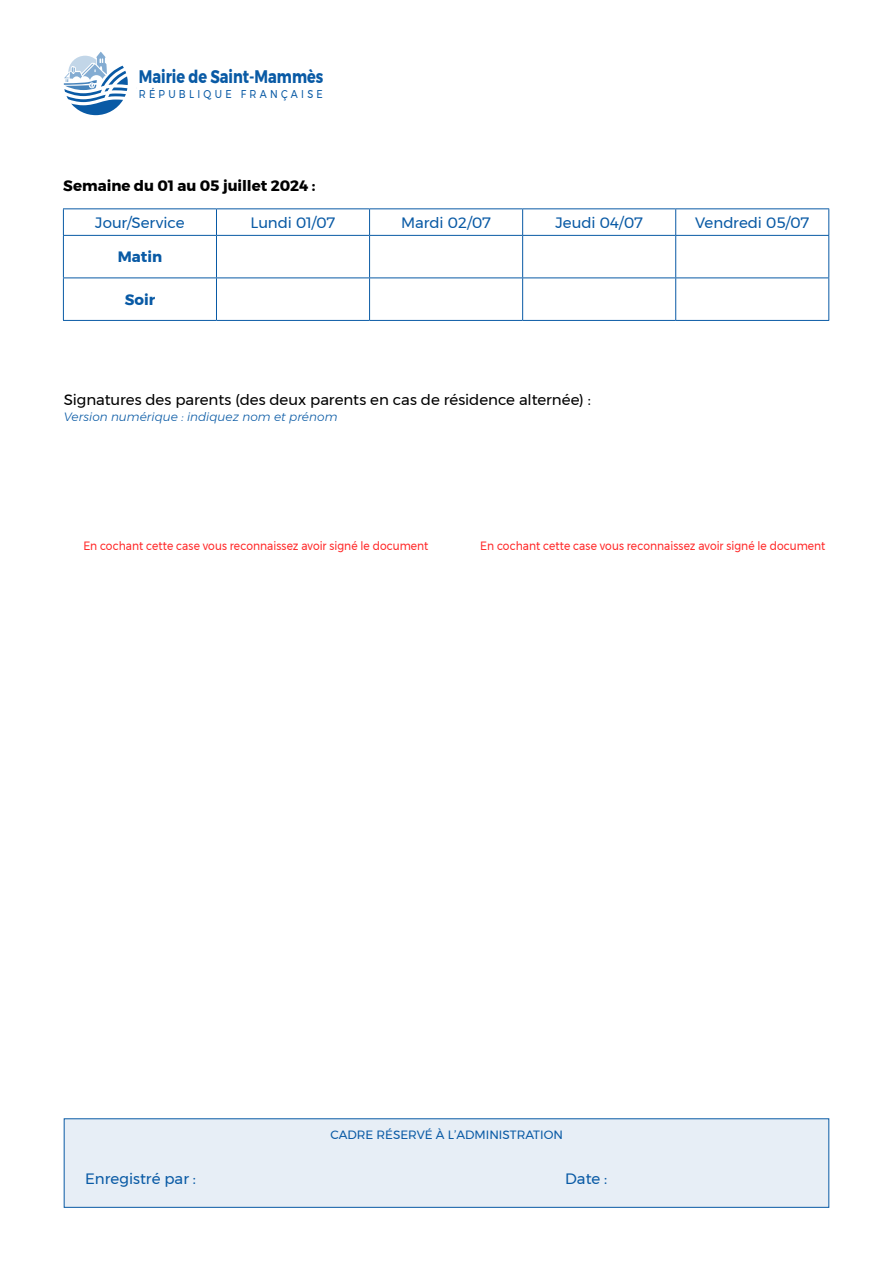
<style>
.page{position:relative;width:893px;height:1263px;background:#fff}
.page>*{position:absolute;margin:0;border:0;box-sizing:border-box;transform-origin:0 0}
.t1{font:700 18.15px "Montserrat";color:#095aa5;scale:.8 1}
.t2{font:15px "Montserrat";color:#095aa5}
.t3{font:15px "Montserrat";letter-spacing:-.005em;color:#000}
.t4{font:700 15px "Montserrat";color:#000}
.t5{font:700 15px "Montserrat";color:#095aa5}
.t6{font:12px "Montserrat";letter-spacing:.005em;color:#ff2828;scale:.89 1}
.t7{font:italic 300 12px "Montserrat";letter-spacing:.005em;color:#095aa5}
.t8{font:12px "Montserrat";color:#095aa5}
.t9{font:11.4px "Montserrat";letter-spacing:.34em;color:#095aa5;scale:.85 1}
</style>
<div class="page">
<div style="left:64px;top:1118px;width:765px;height:90px;background:#e7eef6;border:1px solid #095aa5"></div>
<hr style="left:63px;top:208px;width:153px;height:1px;background:#095aa5">
<svg style="left:63px;top:209px;width:1px;height:26px"></svg>
<hr style="left:216px;top:208px;width:154px;height:1px;background:#095aa5">
<svg style="left:216px;top:209px;width:1px;height:26px"></svg>
<hr style="left:370px;top:208px;width:153px;height:1px;background:#095aa5">
<svg style="left:369px;top:209px;width:1px;height:26px"></svg>
<hr style="left:523px;top:208px;width:153px;height:1px;background:#095aa5">
<svg style="left:522px;top:209px;width:1px;height:26px"></svg>
<hr style="left:676px;top:208px;width:153px;height:1px;background:#095aa5">
<svg style="left:675px;top:209px;width:1px;height:26px"></svg>
<svg style="left:828px;top:209px;width:1px;height:26px"></svg>
<hr style="left:63px;top:235px;width:153px;height:1px;background:#095aa5">
<hr style="left:63px;top:236px;width:1px;height:41px;background:#095aa5">
<hr style="left:216px;top:235px;width:154px;height:1px;background:#095aa5">
<hr style="left:216px;top:236px;width:1px;height:41px;background:#095aa5">
<hr style="left:370px;top:235px;width:153px;height:1px;background:#095aa5">
<hr style="left:369px;top:236px;width:1px;height:41px;background:#095aa5">
<hr style="left:523px;top:235px;width:153px;height:1px;background:#095aa5">
<hr style="left:522px;top:236px;width:1px;height:41px;background:#095aa5">
<hr style="left:676px;top:235px;width:153px;height:1px;background:#095aa5">
<hr style="left:675px;top:236px;width:1px;height:41px;background:#095aa5">
<hr style="left:828px;top:236px;width:1px;height:41px;background:#095aa5">
<hr style="left:63px;top:277px;width:153px;height:1px;background:#095aa5">
<hr style="left:63px;top:278px;width:1px;height:42px;background:#095aa5">
<hr style="left:216px;top:277px;width:154px;height:1px;background:#095aa5">
<hr style="left:216px;top:278px;width:1px;height:42px;background:#095aa5">
<hr style="left:370px;top:277px;width:153px;height:1px;background:#095aa5">
<hr style="left:369px;top:278px;width:1px;height:42px;background:#095aa5">
<hr style="left:523px;top:277px;width:153px;height:1px;background:#095aa5">
<hr style="left:522px;top:278px;width:1px;height:42px;background:#095aa5">
<hr style="left:676px;top:277px;width:153px;height:1px;background:#095aa5">
<hr style="left:675px;top:278px;width:1px;height:42px;background:#095aa5">
<hr style="left:828px;top:278px;width:1px;height:42px;background:#095aa5">
<hr style="left:63px;top:320px;width:153px;height:1px;background:#095aa5">
<hr style="left:216px;top:320px;width:154px;height:1px;background:#095aa5">
<hr style="left:370px;top:320px;width:153px;height:1px;background:#095aa5">
<hr style="left:523px;top:320px;width:153px;height:1px;background:#095aa5">
<hr style="left:676px;top:320px;width:153px;height:1px;background:#095aa5">
<svg style="left:64px;top:52px;width:64px;height:63px"></svg>
<h1 class="t1" style="left:139px;top:62px;width:232px">Mairie de Saint-Mammès</h1>
<p class="t9" style="left:139px;top:85px;width:218px">RÉPUBLIQUE FRANÇAISE</p>
<p class="t4" style="left:63px;top:174px;width:254px">Semaine du 01 au 05 juillet 2024 :</p>
<p class="t2" style="left:95px;top:211px;width:91px">Jour/Service</p>
<p class="t2" style="left:251px;top:211px;width:86px">Lundi 01/07</p>
<p class="t2" style="left:401px;top:211px;width:91px">Mardi 02/07</p>
<p class="t2" style="left:555px;top:211px;width:89px">Jeudi 04/07</p>
<p class="t2" style="left:695px;top:211px;width:116px">Vendredi 05/07</p>
<p class="t5" style="left:118px;top:245px;width:46px">Matin</p>
<p class="t5" style="left:125px;top:288px;width:32px">Soir</p>
<p class="t3" style="left:64px;top:388px;width:529px">Signatures des parents (des deux parents en cas de résidence alternée) :</p>
<p class="t7" style="left:64px;top:408px;width:275px">Version numérique : indiquez nom et prénom</p>
<p class="t6" style="left:83px;top:537px;width:389px">En cochant cette case vous reconnaissez avoir signé le document</p>
<p class="t6" style="left:480px;top:537px;width:389px">En cochant cette case vous reconnaissez avoir signé le document</p>
<p class="t8" style="left:330px;top:1125px;width:234px">CADRE RÉSERVÉ À L’ADMINISTRATION</p>
<p class="t2" style="left:85px;top:1167px;width:112px">Enregistré par :</p>
<p class="t2" style="left:565px;top:1167px;width:44px">Date :</p>
</div>
